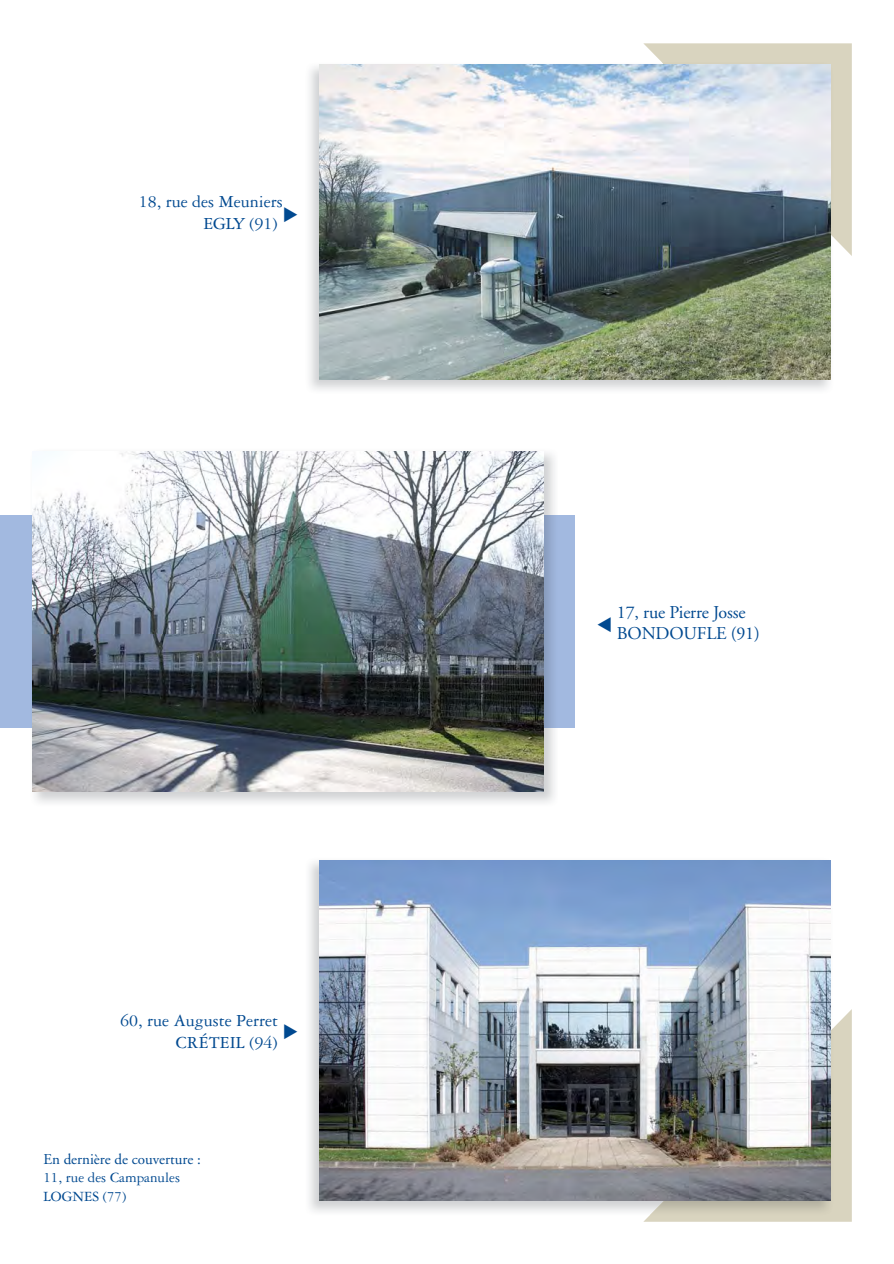
<style>
.page{position:relative;width:894px;height:1264px;background:#fff}
.page>*{position:absolute;margin:0;border:0;box-sizing:border-box;transform-origin:0 0}
.t1{font:18px/21.6px "Garamond Three";color:#004990}
.t2{font:18px/21.6px "Adobe Garamond";letter-spacing:-.01em;color:#004990}
.t3{font:15px/18px "Garamond Three";color:#004990}
.t4{font:15px "Adobe Garamond";color:#004990}
</style>
<div class="page">
<div style="left:0;top:515px;width:575px;height:212px;background:#a2b9e0"></div>
<svg style="left:643px;top:43px;width:208px;height:212px;background:#dbd6c2"></svg>
<div style="left:644px;top:1010px;width:207px;height:211px;background:#d9d4bf"></div>
<img style="left:309px;top:62px;width:418px;height:328px">
<img style="left:727px;top:379px;width:53px;height:11px">
<img style="left:780px;top:237px;width:53px;height:153px">
<img style="left:661px;top:62px;width:172px;height:175px">
<img style="left:320px;top:65px;width:510px;height:314px">
<img style="left:30px;top:453px;width:528px;height:350px">
<img style="left:33px;top:451px;width:510px;height:340px">
<img style="left:309px;top:860px;width:340px;height:354px">
<img style="left:649px;top:1028px;width:184px;height:186px">
<img style="left:320px;top:860px;width:510px;height:340px">
<p class="t1" style="left:203px;top:193px;width:81px;text-indent:-65px">18, rue des Meuniers<br>EGLY (91)</p>
<p class="t1" style="left:120px;top:1011px;width:159px;text-align:right">60, rue Auguste Perret<br>CRÉTEIL (94)</p>
<p class="t4" style="left:43px;top:1153px;width:159px">En dernière de couverture :</p>
<p class="t3" style="left:43px;top:1170px;width:138px">11, rue des Campanules<br>LOGNES (77)</p>
<p class="t2" style="left:616px;top:602px;width:144px">17, rue Pierre Josse<br>BONDOUFLE (91)</p>
</div>
